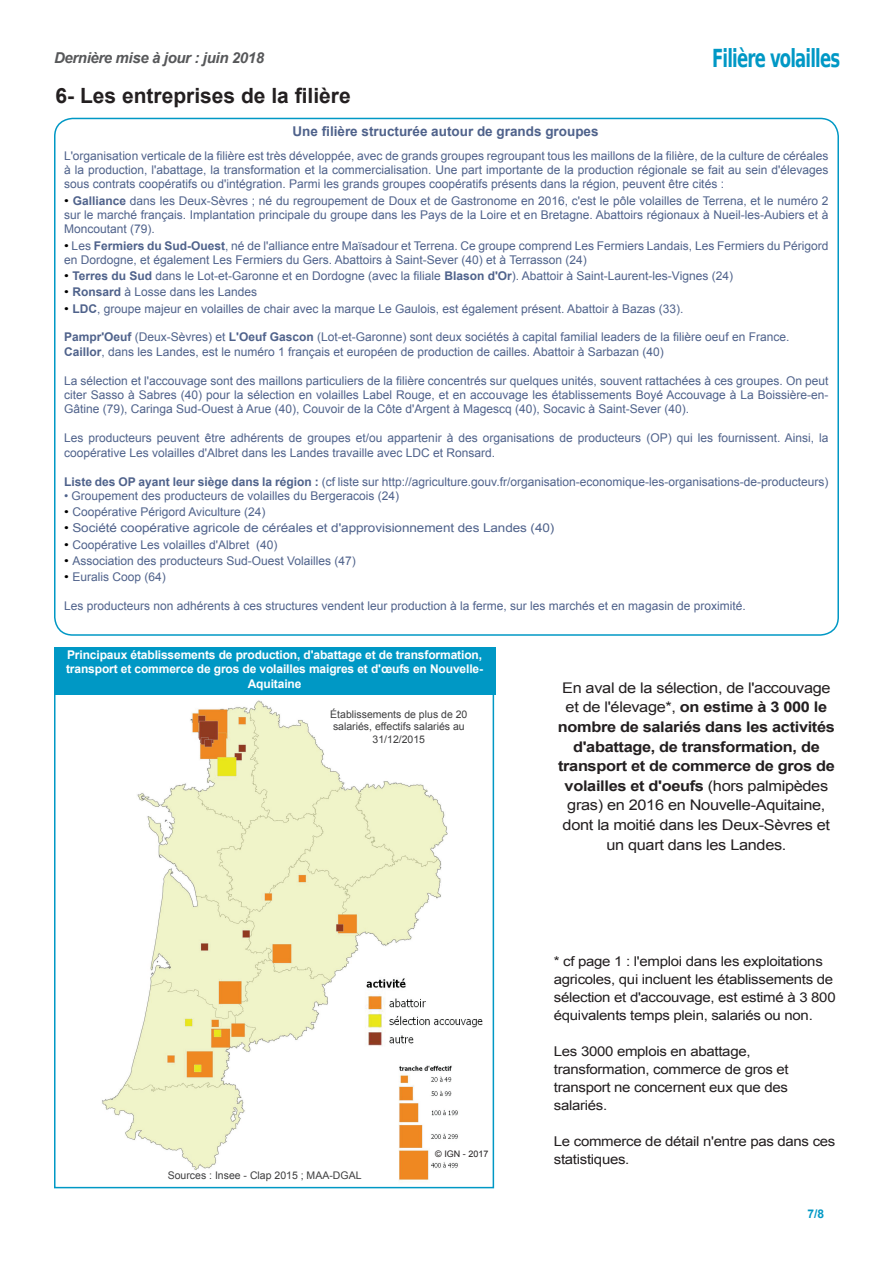
<style>
.page{position:relative;width:893px;height:1263px;background:#fff}
.page>*{position:absolute;margin:0;border:0;box-sizing:border-box;transform-origin:0 0}
.t1{font:700 24.75px "DejaVu Sans";letter-spacing:-.05em;color:#0098c5;scale:.67 1}
.t2{font:700 21px "Arial";color:#231f20}
.t3{font:italic 700 15px "Arial";letter-spacing:-.025em;color:#57585a}
.t4{font:14.7px/19.6px "Arial";letter-spacing:-.02em;color:#231f20;text-align:center;scale:1.11 1}
.t5{font:13.5px/18px "Arial";letter-spacing:-.02em;color:#231f20;scale:1.11 1}
.t6{font:700 13.5px "Arial";color:#4f628b}
.t7{font:12.15px "Arial";letter-spacing:-.005em;color:#4f628b;scale:1.11 1}
.t8{font:12px/14.4px "Arial";color:#4f628b;text-align:justify}
.t9{font:700 12px/14.4px "Arial";letter-spacing:-.01em;color:#fff;text-align:center}
.t10{font:700 12px "Arial";color:#0098c5}
.t11{font:10.5px/12.6px "Arial";color:#3e3e3f;text-align:center}
.t12{font:9px "Arial";color:#231f20}
.s1{font-size:12.15px;color:#000}
.s2{font-weight:700}
.s3{color:#000}
</style>
<div class="page">
<img style="left:57px;top:694px;width:426px;height:487px">
<img style="left:348px;top:965px;width:147px;height:92px">
<div style="left:54px;top:647px;width:441px;height:47px;background:#0098c5"></div>
<div style="left:54px;top:690px;width:440px;height:498px;border:2px solid #0098c5"></div>
<p class="t3" style="left:54px;top:47px;width:212px">Dernière mise à jour : juin 2018</p>
<h1 class="t1" style="left:712px;top:38px;width:193px">Filière volailles</h1>
<h2 class="t2" style="left:56px;top:82px;width:297px">6- Les entreprises de la filière</h2>
<p class="t6" style="left:292px;top:122px;width:308px">Une filière structurée autour de grands groupes</p>
<p class="t8" style="left:64px;top:148px;width:766px">L'organisation verticale de la filière est très développée, avec de grands groupes regroupant tous les maillons de la filière, de la culture de céréales à la production, l'abattage, la transformation et la commercialisation. Une part importante de la production régionale se fait au sein d'élevages sous contrats coopératifs ou d'intégration. Parmi les grands groupes coopératifs présents dans la région, peuvent être cités :</p>
<p class="t8" style="left:64px;top:193px;width:766px"><span class="s1">•</span> <span class="s2">Galliance</span> dans les Deux-Sèvres ; né du regroupement de Doux et de Gastronome en 2016, c'est le pôle volailles de Terrena, et le numéro 2 sur le marché français. Implantation principale du groupe dans les Pays de la Loire et en Bretagne. Abattoirs régionaux à Nueil-les-Aubiers et à Moncoutant (79).</p>
<p class="t8" style="left:64px;top:238px;width:766px"><span class="s1">•</span> Les <span class="s2">Fermiers du Sud-Ouest</span>, né de l'alliance entre Maïsadour et Terrena. Ce groupe comprend Les Fermiers Landais, Les Fermiers du Périgord en Dordogne, et également Les Fermiers du Gers. Abattoirs à Saint-Sever (40) et à Terrasson (24)</p>
<p class="t8" style="left:64px;top:269px;width:671px"><span class="s1">•</span> <span class="s2">Terres du Sud</span> dans le Lot-et-Garonne et en Dordogne (avec la filiale <span class="s2">Blason d'Or</span>). Abattoir à Saint-Laurent-les-Vignes (24)</p>
<p class="t8" style="left:64px;top:285px;width:195px"><span class="s1">•</span> <span class="s2">Ronsard</span> à Losse dans les Landes</p>
<p class="t8" style="left:64px;top:301px;width:621px"><span class="s1">•</span> <span class="s2">LDC</span>, groupe majeur en volailles de chair avec la marque Le Gaulois, est également présent. Abattoir à Bazas (33).</p>
<p class="t8" style="left:64px;top:330px;width:727px"><span class="s2">Pampr'Oeuf</span> (Deux-Sèvres) et <span class="s2">L'Oeuf Gascon</span> (Lot-et-Garonne) sont deux sociétés à capital familial leaders de la filière oeuf en France.<br><span class="s2">Caillor</span>, dans les Landes, est le numéro 1 français et européen de production de cailles. Abattoir à Sarbazan (40)</p>
<p class="t8" style="left:64px;top:373px;width:766px">La sélection et l'accouvage sont des maillons particuliers de la filière concentrés sur quelques unités, souvent rattachées à ces groupes. On peut citer Sasso à Sabres (40) pour la sélection en volailles Label Rouge, et en accouvage les établissements Boyé Accouvage à La Boissière-en-Gâtine (79), Caringa Sud-Ouest à Arue (40), Couvoir de la Côte d'Argent à Magescq (40), Socavic à Saint-Sever (40).</p>
<p class="t8" style="left:64px;top:431px;width:766px">Les producteurs peuvent être adhérents de groupes et/ou appartenir à des organisations de producteurs (OP) qui les fournissent. Ainsi, la coopérative Les volailles d'Albret dans les Landes travaille avec LDC et Ronsard.</p>
<p class="t8" style="left:64px;top:474px;width:766px"><span class="s2">Liste des OP ayant leur siège dans la région :</span> (cf liste sur http://agriculture.gouv.fr/organisation-economique-les-organisations-de-producteurs)</p>
<p class="t8" style="left:64px;top:489px;width:337px">• Groupement des producteurs de volailles du Bergeracois (24)</p>
<p class="t8" style="left:64px;top:505px;width:203px"><span class="s1">•</span> Coopérative Périgord Aviculture (24)</p>
<p class="t7" style="left:64px;top:520px;width:443px"><span class="s3">•</span> Société coopérative agricole de céréales et d'approvisionnement des Landes (40)</p>
<p class="t8" style="left:64px;top:537px;width:215px"><span class="s1">•</span> Coopérative Les volailles d'Albret (40)</p>
<p class="t8" style="left:64px;top:553px;width:293px"><span class="s1">•</span> Association des producteurs Sud-Ouest Volailles (47)</p>
<p class="t8" style="left:64px;top:570px;width:103px"><span class="s1">•</span> Euralis Coop (64)</p>
<p class="t8" style="left:64px;top:598px;width:683px">Les producteurs non adhérents à ces structures vendent leur production à la ferme, sur les marchés et en magasin de proximité.</p>
<p class="t9" style="left:66px;top:648px;width:419px">Principaux établissements de production, d'abattage et de transformation, transport et commerce de gros de volailles maigres et d'œufs en Nouvelle-<br>Aquitaine</p>
<p class="t11" style="left:330px;top:708px;width:139px">Établissements de plus de 20 salariés, effectifs salariés au<br>31/12/2015</p>
<p class="t11" style="left:168px;top:1169px;width:195px">Sources : Insee - Clap 2015 ; MAA-DGAL</p>
<p class="t12" style="left:435px;top:1147px;width:55px">© IGN - 2017</p>
<p class="t4" style="left:558px;top:678px;width:251px">En aval de la sélection, de l'accouvage et de l'élevage*, <span class="s2">on estime à 3 000 le nombre de salariés dans les activités d'abattage, de transformation, de transport et de commerce de gros de volailles et d'oeufs</span> (hors palmipèdes gras) en 2016 en Nouvelle-Aquitaine, dont la moitié dans les Deux-Sèvres et un quart dans les Landes.</p>
<p class="t5" style="left:554px;top:952px;width:255px">* cf page 1 : l'emploi dans les exploitations agricoles, qui incluent les établissements de sélection et d'accouvage, est estimé à 3 800 équivalents temps plein, salariés ou non.</p>
<p class="t5" style="left:554px;top:1042px;width:213px">Les 3000 emplois en abattage, transformation, commerce de gros et transport ne concernent eux que des salariés.</p>
<p class="t5" style="left:554px;top:1132px;width:255px">Le commerce de détail n'entre pas dans ces statistiques.</p>
<p class="t10" style="left:808px;top:1205px;width:18px">7/8</p>
</div>
